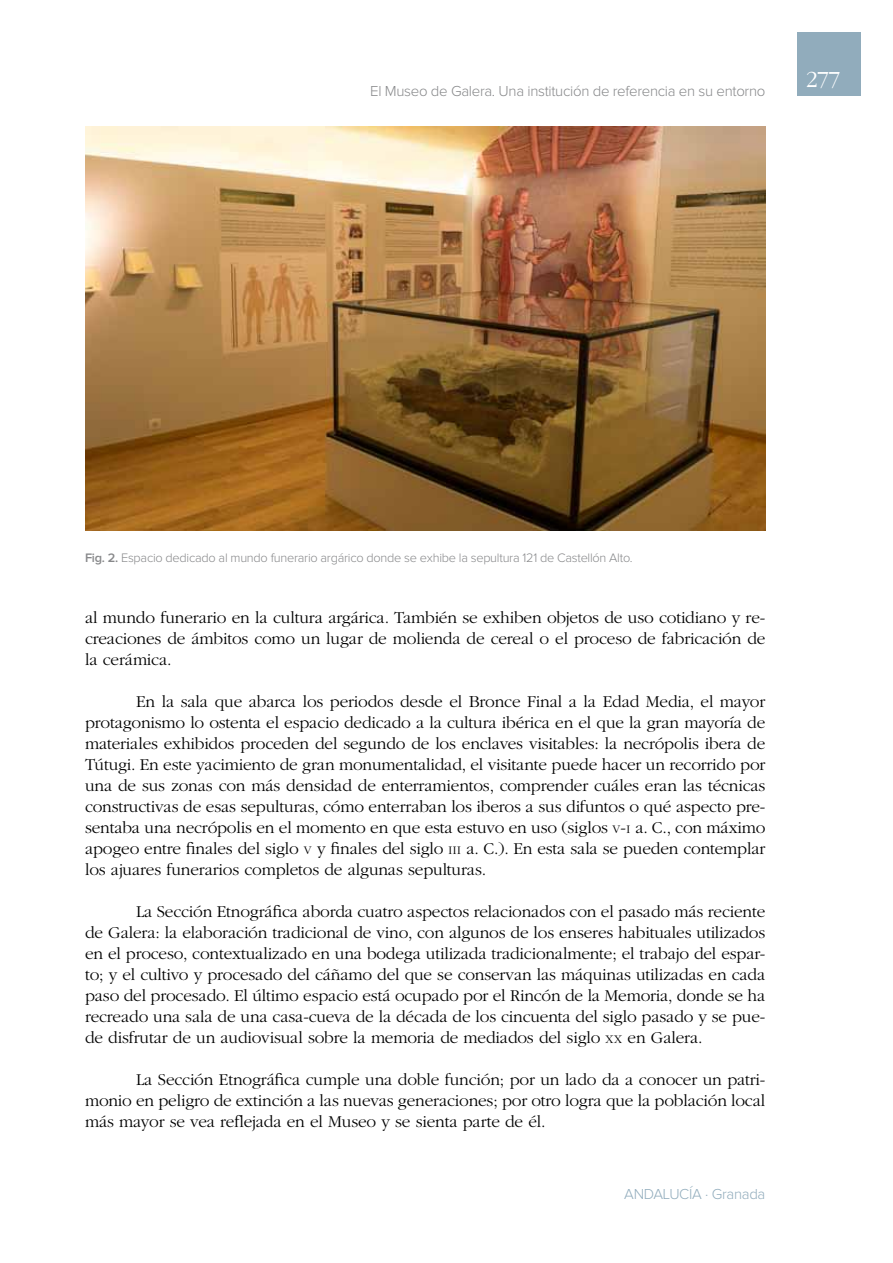
<style>
.page{position:relative;width:893px;height:1263px;background:#fff}
.page>*{position:absolute;margin:0;border:0;box-sizing:border-box;transform-origin:0 0}
.t1{font:300 24px "ITC Garamond Std";color:#fff}
.t2{font:300 17.25px/21px "ITC Garamond Std";letter-spacing:-.01em;color:#000;text-align:justify}
.t3{font:300 15px "Proxima Nova";letter-spacing:-.02em;color:#87888a}
.t4{font:300 15px "Proxima Nova";letter-spacing:-.02em;color:#91acbc}
.t5{font:300 12.75px "Proxima Nova";letter-spacing:-.02em;color:#87888a}
.s1{font-weight:600}
.s2{font-size:12.15px}
.s3{font-style:inherit}
</style>
<div class="page">
<div style="left:797px;top:32px;width:64px;height:64px;background:#91acbc"></div>
<img style="left:85px;top:126px;width:680px;height:404px">
<p class="t3" style="left:370px;top:84px;width:397px">El Museo de Galera. Una institución de referencia en su entorno</p>
<h1 class="t1" style="left:806px;top:67px;width:36px">277</h1>
<p class="t5" style="left:85px;top:552px;width:549px"><span class="s1">Fig. 2.</span> Espacio dedicado al mundo funerario argárico donde se exhibe la sepultura 121 de Castellón Alto.</p>
<p class="t2" style="left:85px;top:608px;width:682px">al mundo funerario en la cultura argárica. También se exhiben objetos de uso cotidiano y re&shy;creaciones de ámbitos como un lugar de molienda de cereal o el proceso de fabricación de la cerámica.</p>
<p class="t2" style="left:85px;top:692px;width:682px;text-indent:51px">En la sala que abarca los periodos desde el Bronce Final a la Edad Media, el mayor protagonismo lo ostenta el espacio dedicado a la cultura ibérica en el que la gran mayoría de materiales exhibidos proceden del segundo de los enclaves visitables: la necrópolis ibera de Tútugi. En este yacimiento de gran monumentalidad, el visitante puede hacer un recorrido por una de sus zonas con más densidad de enterramientos, comprender cuáles eran las técnicas constructivas de esas sepulturas, cómo enterraban los iberos a sus difuntos o qué aspecto pre&shy;sentaba una necrópolis en el momento en que esta estuvo en uso (siglos <span class="s2">v</span><span class="s3">-</span><span class="s2">i</span> a. C., con máximo apogeo entre finales del siglo <span class="s2">v</span> y finales del siglo <span class="s2">iii</span> a. C.). En esta sala se pueden contemplar los ajuares funerarios completos de algunas sepulturas.</p>
<p class="t2" style="left:85px;top:902px;width:682px;text-indent:51px">La Sección Etnográfica aborda cuatro aspectos relacionados con el pasado más reciente de Galera: la elaboración tradicional de vino, con algunos de los enseres habituales utilizados en el proceso, contextualizado en una bodega utilizada tradicionalmente; el trabajo del espar&shy;to; y el cultivo y procesado del cáñamo del que se conservan las máquinas utilizadas en cada paso del procesado. El último espacio está ocupado por el Rincón de la Memoria, donde se ha recreado una sala de una casa-cueva de la década de los cincuenta del siglo pasado y se pue&shy;de disfrutar de un audiovisual sobre la memoria de mediados del siglo <span class="s2">xx</span> en Galera.</p>
<p class="t2" style="left:85px;top:1070px;width:682px;text-indent:51px">La Sección Etnográfica cumple una doble función; por un lado da a conocer un patri&shy;monio en peligro de extinción a las nuevas generaciones; por otro logra que la población local más mayor se vea reflejada en el Museo y se sienta parte de él.</p>
<p class="t4" style="left:624px;top:1187px;width:143px">ANDALUCÍA · Granada</p>
</div>
